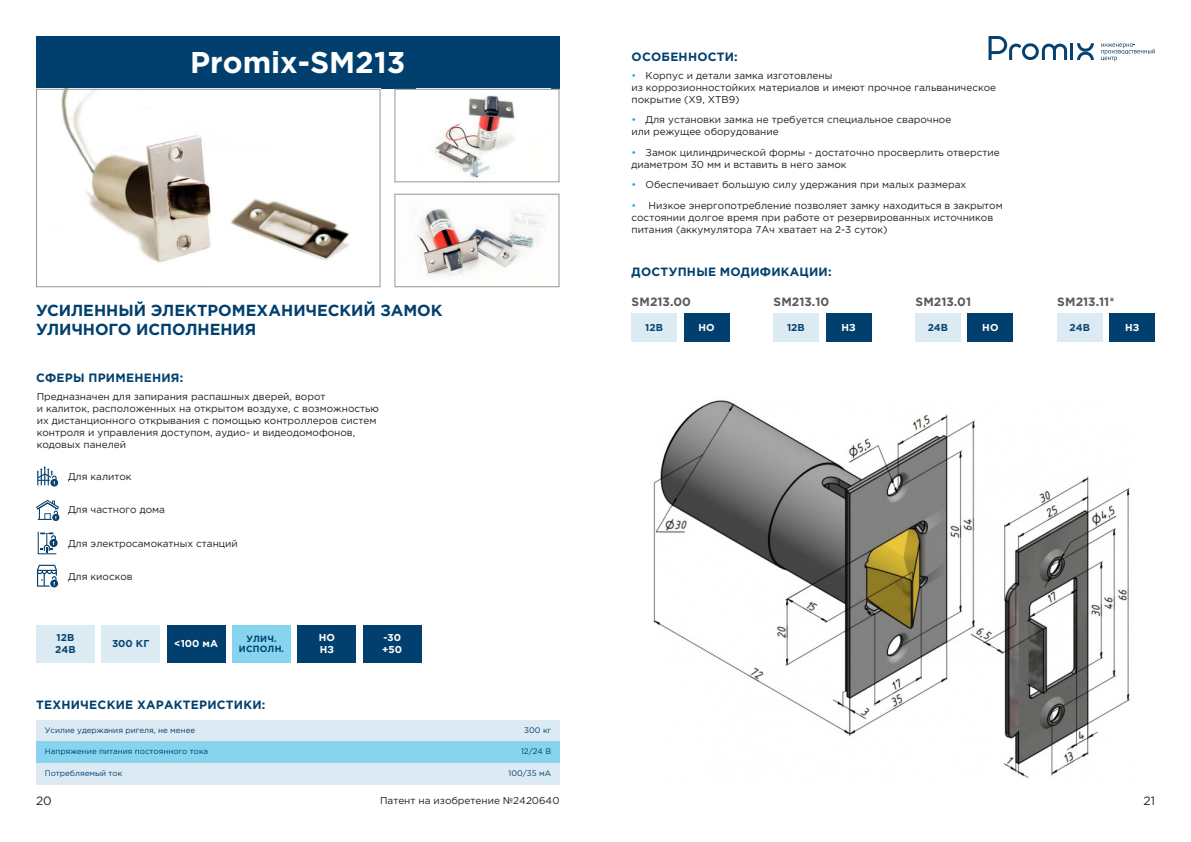
<style>
.page{position:relative;width:1191px;height:842px;background:#fff}
.page>*{position:absolute;margin:0;border:0;box-sizing:border-box;transform-origin:0 0}
.t1{font:700 30px "Gotham Pro";color:#fff}
.t2{font:700 16px/19.2px "Gotham Pro";color:#01406e}
.t3{font:700 12px "Gotham Pro";letter-spacing:.02em;color:#01406e}
.t4{font:700 12px "Gotham Pro";color:#575b5d}
.t5{font:12px "Gotham Pro";color:#221f1f}
.t6{font:10px/12px "Gotham Pro";color:#221f1f}
.t7{font:700 10px/12px "Gotham Pro";letter-spacing:.02em;color:#fff}
.t8{font:700 10px/12px "Gotham Pro";color:#084671}
.t9{font:700 9px/10.8px "Gotham Pro";letter-spacing:.02em;color:#01406e;text-align:center}
.t10{font:8px "Gotham Pro";color:#01406e}
.s1{color:#00adef}
</style>
<div class="page">
<hr style="left:1070px;top:43px;width:3px;height:17px;background:#08406e">
<svg style="left:1077px;top:43px;width:16px;height:17px"></svg>
<svg style="left:1101px;top:43px;width:54px;height:18px"></svg>
<svg style="left:988px;top:36px;width:79px;height:24px"></svg>
<div style="left:36px;top:36px;width:523px;height:53px;background:#01406e"></div>
<img style="left:61px;top:91px;width:289px;height:172px">
<div style="left:36px;top:89px;width:344px;height:198px;border:1px solid #929799"></div>
<img style="left:433px;top:95px;width:82px;height:83px">
<div style="left:394px;top:89px;width:165px;height:93px;border:1px solid #929799"></div>
<img style="left:417px;top:209px;width:127px;height:68px">
<div style="left:394px;top:194px;width:165px;height:93px;border:1px solid #929799"></div>
<div style="left:36px;top:625px;width:59px;height:37px;background:#dceaf3"></div>
<div style="left:101px;top:625px;width:59px;height:37px;background:#dceaf3"></div>
<div style="left:167px;top:625px;width:59px;height:37px;background:#01406e"></div>
<div style="left:232px;top:625px;width:59px;height:37px;background:#86d4ed"></div>
<div style="left:297px;top:625px;width:59px;height:37px;background:#01406e"></div>
<div style="left:363px;top:625px;width:59px;height:37px;background:#01406e"></div>
<div style="left:36px;top:720px;width:523px;height:21px;background:#dceaf3"></div>
<div style="left:36px;top:741px;width:523px;height:22px;background:#86d4ed"></div>
<div style="left:36px;top:763px;width:523px;height:22px;background:#dceaf3"></div>
<div style="left:631px;top:313px;width:46px;height:28px;background:#dceaf3"></div>
<div style="left:684px;top:313px;width:45px;height:28px;background:#01406e"></div>
<div style="left:1057px;top:313px;width:45px;height:28px;background:#dceaf3"></div>
<div style="left:1109px;top:313px;width:46px;height:28px;background:#01406e"></div>
<div style="left:915px;top:313px;width:45px;height:28px;background:#dceaf3"></div>
<div style="left:967px;top:313px;width:46px;height:28px;background:#01406e"></div>
<div style="left:773px;top:313px;width:45px;height:28px;background:#dceaf3"></div>
<div style="left:826px;top:313px;width:45px;height:28px;background:#01406e"></div>
<img style="left:653px;top:400px;width:477px;height:378px">
<svg style="left:37px;top:466px;width:21px;height:20px"></svg>
<svg style="left:37px;top:565px;width:21px;height:22px"></svg>
<svg style="left:36px;top:499px;width:24px;height:22px"></svg>
<svg style="left:38px;top:532px;width:20px;height:22px"></svg>
<h1 class="t1" style="left:190px;top:45px;width:217px">Promix-SM213</h1>
<h2 class="t2" style="left:36px;top:301px;width:408px">УСИЛЕННЫЙ ЭЛЕКТРОМЕХАНИЧЕСКИЙ ЗАМОК<br>УЛИЧНОГО ИСПОЛНЕНИЯ</h2>
<p class="t3" style="left:36px;top:371px;width:149px">СФЕРЫ ПРИМЕНЕНИЯ:</p>
<p class="t6" style="left:37px;top:390px;width:344px">Предназначен для запирания распашных дверей, ворот<br>и калиток, расположенных на открытом воздухе, с возможностью их дистанционного открывания с помощью контроллеров систем контроля и управления доступом, аудио- и видеодомофонов, кодовых панелей</p>
<p class="t6" style="left:68px;top:470px;width:65px">Для калиток</p>
<p class="t6" style="left:68px;top:504px;width:98px">Для частного дома</p>
<p class="t6" style="left:68px;top:537px;width:171px">Для электросамокатных станций</p>
<p class="t6" style="left:68px;top:570px;width:66px">Для киосков</p>
<p class="t8" style="left:55px;top:632px;width:22px">12B<br>24В</p>
<p class="t8" style="left:112px;top:638px;width:39px">300 КГ</p>
<p class="t7" style="left:174px;top:638px;width:45px">&lt;100 мА</p>
<p class="t9" style="left:239px;top:633px;width:47px">УЛИЧ.<br>ИСПОЛН.</p>
<p class="t7" style="left:319px;top:632px;width:18px">НО<br>НЗ</p>
<p class="t7" style="left:382px;top:632px;width:21px">-30 +50</p>
<p class="t3" style="left:36px;top:697px;width:231px">ТЕХНИЧЕСКИЕ ХАРАКТЕРИСТИКИ:</p>
<p class="t10" style="left:45px;top:725px;width:152px">Усилие удержания ригеля, не менее</p>
<p class="t10" style="left:524px;top:725px;width:28px">300 кг</p>
<p class="t10" style="left:45px;top:747px;width:165px">Напряжение питания постоянного тока</p>
<p class="t10" style="left:521px;top:747px;width:32px">12/24 В</p>
<p class="t10" style="left:45px;top:769px;width:79px">Потребляемый ток</p>
<p class="t10" style="left:508px;top:769px;width:44px">100/35 мА</p>
<p class="t3" style="left:631px;top:50px;width:108px">ОСОБЕННОСТИ:</p>
<p class="t6" style="left:631px;top:69px;width:366px"><span class="s1">•</span> Корпус и детали замка изготовлены<br>из коррозионностойких материалов и имеют прочное гальваническое покрытие (Х9, ХТВ9)</p>
<p class="t6" style="left:631px;top:114px;width:321px"><span class="s1">•</span> Для установки замка не требуется специальное сварочное или режущее оборудование</p>
<p class="t6" style="left:631px;top:146px;width:370px"><span class="s1">•</span> Замок цилиндрической формы - достаточно просверлить отверстие диаметром 30 мм и вставить в него замок</p>
<p class="t6" style="left:631px;top:179px;width:336px"><span class="s1">•</span> Обеспечивает большую силу удержания при малых размерах</p>
<p class="t6" style="left:631px;top:199px;width:373px"><span class="s1">•</span> Низкое энергопотребление позволяет замку находиться в закрытом состоянии долгое время при работе от резервированных источников питания (аккумулятора 7Ач хватает на 2-3 суток)</p>
<p class="t3" style="left:631px;top:265px;width:201px">ДОСТУПНЫЕ МОДИФИКАЦИИ:</p>
<p class="t4" style="left:631px;top:295px;width:61px">SM213.00</p>
<p class="t8" style="left:645px;top:321px;width:19px">12B</p>
<p class="t7" style="left:698px;top:321px;width:18px">НО</p>
<p class="t4" style="left:773px;top:295px;width:57px">SM213.10</p>
<p class="t8" style="left:787px;top:321px;width:19px">12B</p>
<p class="t7" style="left:841px;top:321px;width:16px">НЗ</p>
<p class="t4" style="left:915px;top:295px;width:57px">SM213.01</p>
<p class="t8" style="left:927px;top:321px;width:22px">24B</p>
<p class="t7" style="left:982px;top:321px;width:18px">НО</p>
<p class="t4" style="left:1057px;top:295px;width:59px">SM213.11*</p>
<p class="t8" style="left:1069px;top:321px;width:22px">24B</p>
<p class="t7" style="left:1125px;top:321px;width:16px">НЗ</p>
<p class="t5" style="left:36px;top:794px;width:17px">20</p>
<p class="t6" style="left:380px;top:794px;width:181px">Патент на изобретение №2420640</p>
<p class="t5" style="left:1143px;top:794px;width:13px">21</p>
</div>
